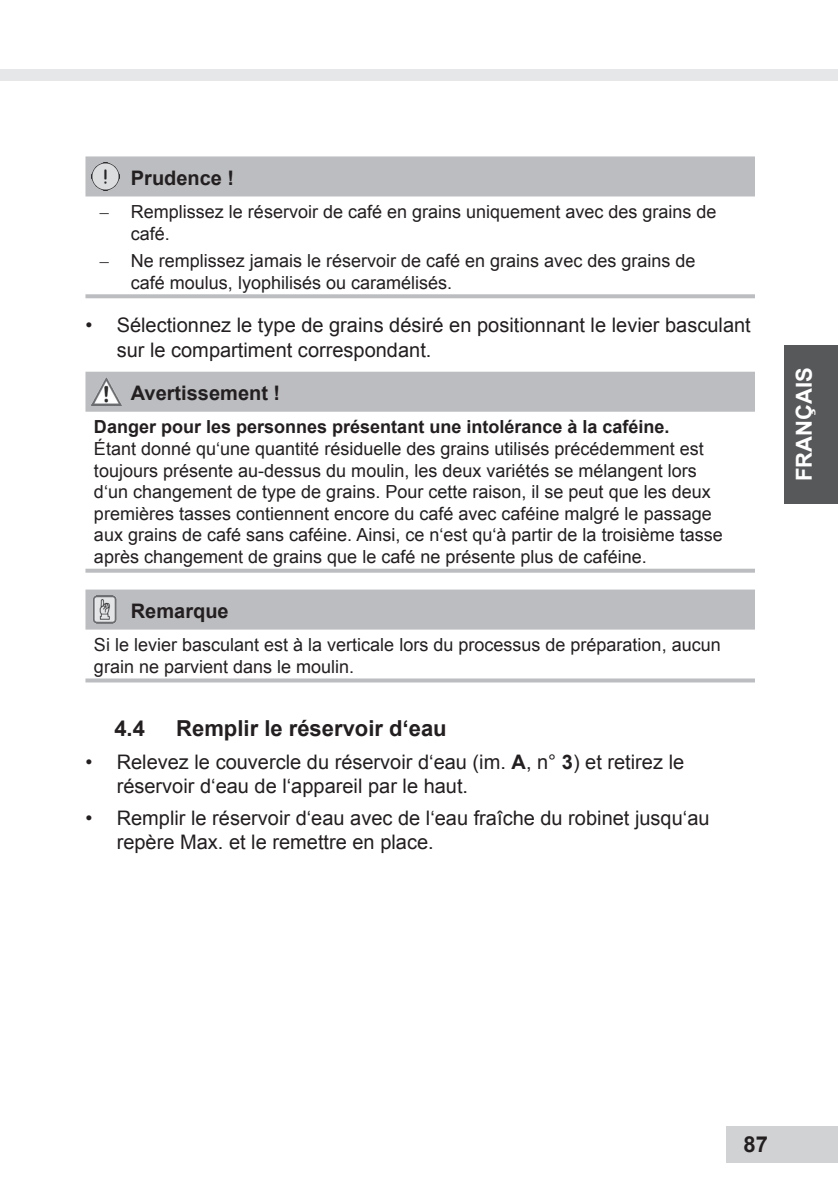
<style>
.page{position:relative;width:838px;height:1191px;background:#fff}
.page>*{position:absolute;margin:0;border:0;box-sizing:border-box;transform-origin:0 0}
.Überschrift_2{font:700 22px "Arial";color:#231f20}
.t1{font:700 22px "Arial";color:#fff}
.Handlungsanweisung{font:20px/24px "Arial";color:#231f20}
.Vorsicht_Hinweis{font:700 20px "Arial";color:#231f20}
.Warnungstext_Ende{font:18px/21.6px "Arial";color:#231f20}
.Warnungspunkt_Ende{font:18px/21.6px "Arial";color:#231f20}
.Warnungspunkt{font:18px/21.6px "Arial";color:#231f20}
.Warnungstext{font:700 18px "Arial";color:#231f20}
.s1{font-family:"Times New Roman"}
.s2{font-weight:700}
</style>
<div class="page">
<div style="left:784px;top:345px;width:53px;height:158px;background:#57585a"></div>
<div style="left:0;top:69px;width:837px;height:11px;background:#e6e7e9"></div>
<div style="left:726px;top:1125px;width:111px;height:36px;background:#d1d2d4"></div>
<div style="left:85px;top:156px;width:669px;height:40px;background:#bcbdc0"></div>
<svg style="left:85px;top:294px;width:669px;height:4px;fill:#bcbdc0"></svg>
<div style="left:85px;top:371px;width:669px;height:40px;background:#bcbdc0"></div>
<svg style="left:85px;top:568px;width:669px;height:4px;fill:#bcbdc0"></svg>
<div style="left:85px;top:589px;width:669px;height:40px;background:#bcbdc0"></div>
<svg style="left:85px;top:678px;width:669px;height:4px;fill:#bcbdc0"></svg>
<img style="left:91px;top:162px;width:28px;height:29px">
<img style="left:91px;top:377px;width:30px;height:29px">
<img style="left:93px;top:595px;width:24px;height:28px">
<p class="Vorsicht_Hinweis" style="left:131px;top:165px;width:105px">Prudence !</p>
<p class="Warnungspunkt" style="left:131px;top:201px;width:587px;text-indent:-31px"><span class="s1">–</span> Remplissez le réservoir de café en grains uniquement avec des grains de café.</p>
<p class="Warnungspunkt_Ende" style="left:131px;top:250px;width:566px;text-indent:-31px"><span class="s1">–</span> Ne remplissez jamais le réservoir de café en grains avec des grains de café moulus, lyophilisés ou caramélisés.</p>
<p class="Handlungsanweisung" style="left:117px;top:313px;width:635px;text-indent:-31px">• Sélectionnez le type de grains désiré en positionnant le levier basculant sur le compartiment correspondant.</p>
<p class="Vorsicht_Hinweis" style="left:131px;top:380px;width:151px">Avertissement !</p>
<p class="Warnungstext" style="left:94px;top:415px;width:577px">Danger pour les personnes présentant une intolérance à la caféine.</p>
<p class="Warnungstext_Ende" style="left:94px;top:438px;width:630px">Étant donné qu‘une quantité résiduelle des grains utilisés précédemment est toujours présente au-dessus du moulin, les deux variétés se mélangent lors d‘un changement de type de grains. Pour cette raison, il se peut que les deux premières tasses contiennent encore du café avec caféine malgré le passage aux grains de café sans caféine. Ainsi, ce n‘est qu‘à partir de la troisième tasse après changement de grains que le café ne présente plus de caféine.</p>
<p class="Vorsicht_Hinweis" style="left:131px;top:598px;width:99px">Remarque</p>
<p class="Warnungstext_Ende" style="left:94px;top:634px;width:628px">Si le levier basculant est à la verticale lors du processus de préparation, aucun grain ne parvient dans le moulin.</p>
<p class="Überschrift_2" style="left:114px;top:713px;width:32px">4.4</p>
<p class="Überschrift_2" style="left:176px;top:713px;width:272px">Remplir le réservoir d‘eau</p>
<p class="Handlungsanweisung" style="left:117px;top:749px;width:569px;text-indent:-31px">• Relevez le couvercle du réservoir d‘eau (im. <span class="s2">A</span>, n° <span class="s2">3</span>) et retirez le réservoir d‘eau de l‘appareil par le haut.</p>
<p class="Handlungsanweisung" style="left:117px;top:806px;width:594px;text-indent:-31px">• Remplir le réservoir d‘eau avec de l‘eau fraîche du robinet jusqu‘au repère Max. et le remettre en place.</p>
<p class="t1" style="left:789px;top:481px;width:115px;rotate:-90deg">FRANÇAIS</p>
<p class="Überschrift_2" style="left:743px;top:1129px;width:26px">87</p>
</div>
